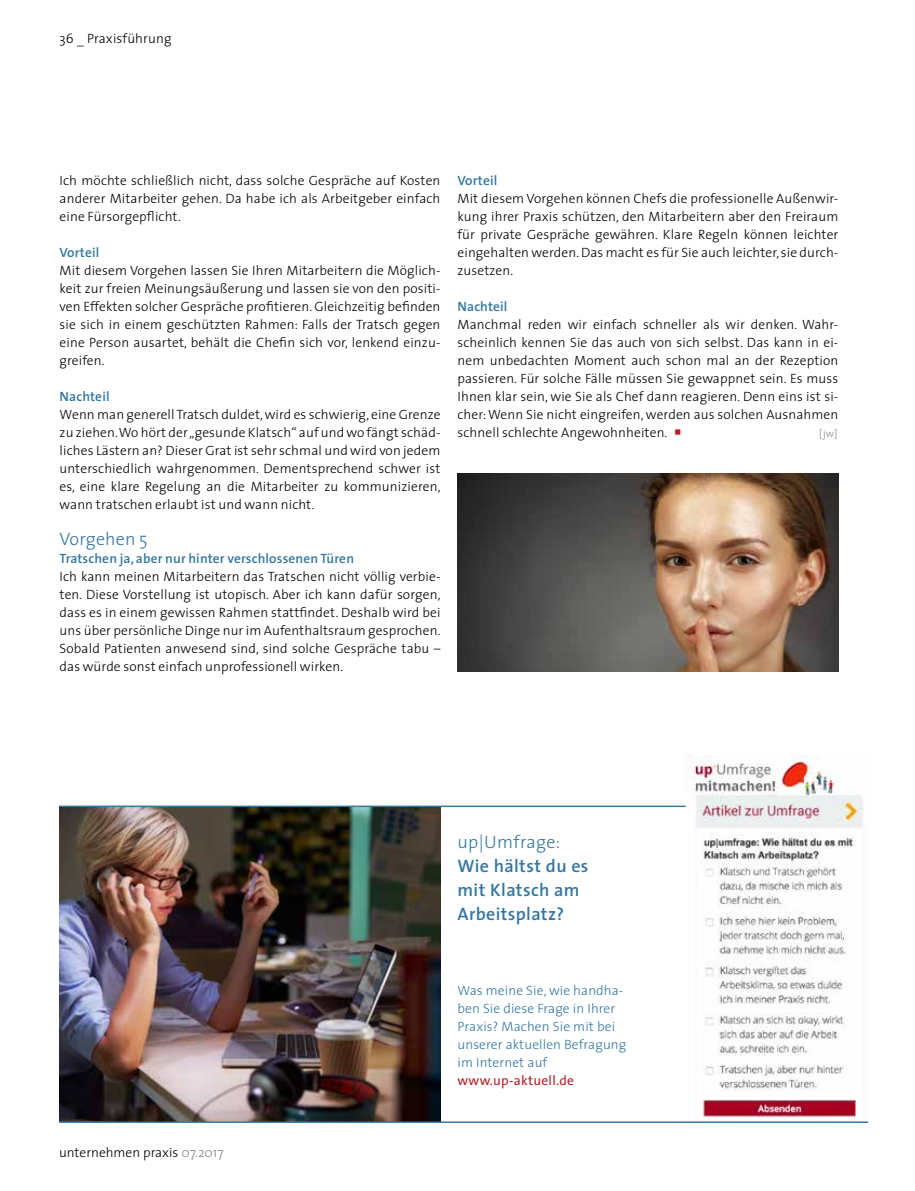
<style>
.page{position:relative;width:915px;height:1191px;background:#fff}
.page>*{position:absolute;margin:0;border:0;box-sizing:border-box;transform-origin:0 0}
.t1{font:600 18px/24px "The Sans";letter-spacing:.02em;color:#3477a1}
.t2{font:300 18px "The Sans";letter-spacing:.01em;color:#3477a1}
.t3{font:300 13.5px/18px "The Sans";letter-spacing:.01em;color:#000;text-align:justify}
.t4{font:300 13.5px/18px "The Sans";letter-spacing:.01em;color:#3477a1}
.t5{font:600 13.5px "The Sans";letter-spacing:.01em;color:#3477a1}
.t6{font:13.5px "The Sans";letter-spacing:.02em;color:#b61f29}
.t7{font:300 10.5px "The Sans";color:#878787}
.s1{color:#b61f29}
.s2{color:#878787}
</style>
<div class="page">
<img style="left:685px;top:754px;width:178px;height:363px">
<img style="left:60px;top:807px;width:380px;height:314px">
<hr style="left:60px;top:805px;width:625px;height:2px;background:#3477a1">
<hr style="left:60px;top:1121px;width:807px;height:2px;background:#3477a1">
<img style="left:457px;top:473px;width:381px;height:198px">
<p class="t3" style="left:60px;top:29px;width:113px">36 _ Praxisführung</p>
<p class="t3" style="left:60px;top:171px;width:382px">Ich möchte schließlich nicht, dass solche Gespräche auf Kosten anderer Mitarbeiter gehen. Da habe ich als Arbeitgeber einfach eine Fürsorgepflicht.</p>
<p class="t5" style="left:60px;top:241px;width:41px">Vorteil</p>
<p class="t3" style="left:60px;top:261px;width:382px">Mit diesem Vorgehen lassen Sie Ihren Mitarbeitern die Möglich&shy;keit zur freien Meinungsäußerung und lassen sie von den positi&shy;ven Effekten solcher Gespräche profitieren. Gleichzeitig befinden sie sich in einem geschützten Rahmen: Falls der Tratsch gegen eine Person ausartet, behält die Chefin sich vor, lenkend einzu&shy;greifen.</p>
<p class="t5" style="left:60px;top:385px;width:51px">Nachteil</p>
<p class="t3" style="left:60px;top:405px;width:382px">Wenn man generell Tratsch duldet, wird es schwierig, eine Grenze zu ziehen. Wo hört der „gesunde Klatsch“ auf und wo fängt schäd&shy;liches Lästern an? Dieser Grat ist sehr schmal und wird von jedem unterschiedlich wahrgenommen. Dementsprechend schwer ist es, eine klare Regelung an die Mitarbeiter zu kommunizieren, wann tratschen erlaubt ist und wann nicht.</p>
<h1 class="t2" style="left:60px;top:524px;width:89px">Vorgehen 5</h1>
<p class="t5" style="left:60px;top:547px;width:296px">Tratschen ja, aber nur hinter verschlossenen Türen</p>
<p class="t3" style="left:60px;top:567px;width:382px">Ich kann meinen Mitarbeitern das Tratschen nicht völlig verbie&shy;ten. Diese Vorstellung ist utopisch. Aber ich kann dafür sorgen, dass es in einem gewissen Rahmen stattfindet. Deshalb wird bei uns über persönliche Dinge nur im Aufenthaltsraum gesprochen.<br>Sobald Patienten anwesend sind, sind solche Gespräche tabu – das würde sonst einfach unprofessionell wirken.</p>
<p class="t5" style="left:457px;top:169px;width:41px">Vorteil</p>
<p class="t3" style="left:457px;top:189px;width:382px">Mit diesem Vorgehen können Chefs die professionelle Außenwir&shy;kung ihrer Praxis schützen, den Mitarbeitern aber den Freiraum für private Gespräche gewähren. Klare Regeln können leichter eingehalten werden. Das macht es für Sie auch leichter, sie durch&shy;zusetzen.</p>
<p class="t5" style="left:457px;top:295px;width:51px">Nachteil</p>
<p class="t3" style="left:457px;top:315px;width:382px">Manchmal reden wir einfach schneller als wir denken. Wahr&shy;scheinlich kennen Sie das auch von sich selbst. Das kann in ei&shy;nem unbedachten Moment auch schon mal an der Rezeption passieren. Für solche Fälle müssen Sie gewappnet sein. Es muss Ihnen klar sein, wie Sie als Chef dann reagieren. Denn eins ist si&shy;cher: Wenn Sie nicht eingreifen, werden aus solchen Ausnahmen schnell schlechte Angewohnheiten. <span class="s1">○</span></p>
<p class="t7" style="left:818px;top:425px;width:20px">[jw]</p>
<p class="t3" style="left:59px;top:1143px;width:166px">unternehmen praxis <span class="s2">07.2017</span></p>
<h1 class="t2" style="left:457px;top:827px;width:104px">up|Umfrage:</h1>
<h1 class="t1" style="left:457px;top:853px;width:132px">Wie hältst du es mit Klatsch am<br>Arbeitsplatz?</h1>
<p class="t4" style="left:457px;top:981px;width:170px">Was meine Sie, wie handha&shy;ben Sie diese Frage in Ihrer<br>Praxis? Machen Sie mit bei unserer aktuellen Befragung im Internet auf</p>
<p class="t6" style="left:457px;top:1069px;width:118px">www.up-aktuell.de</p>
</div>
